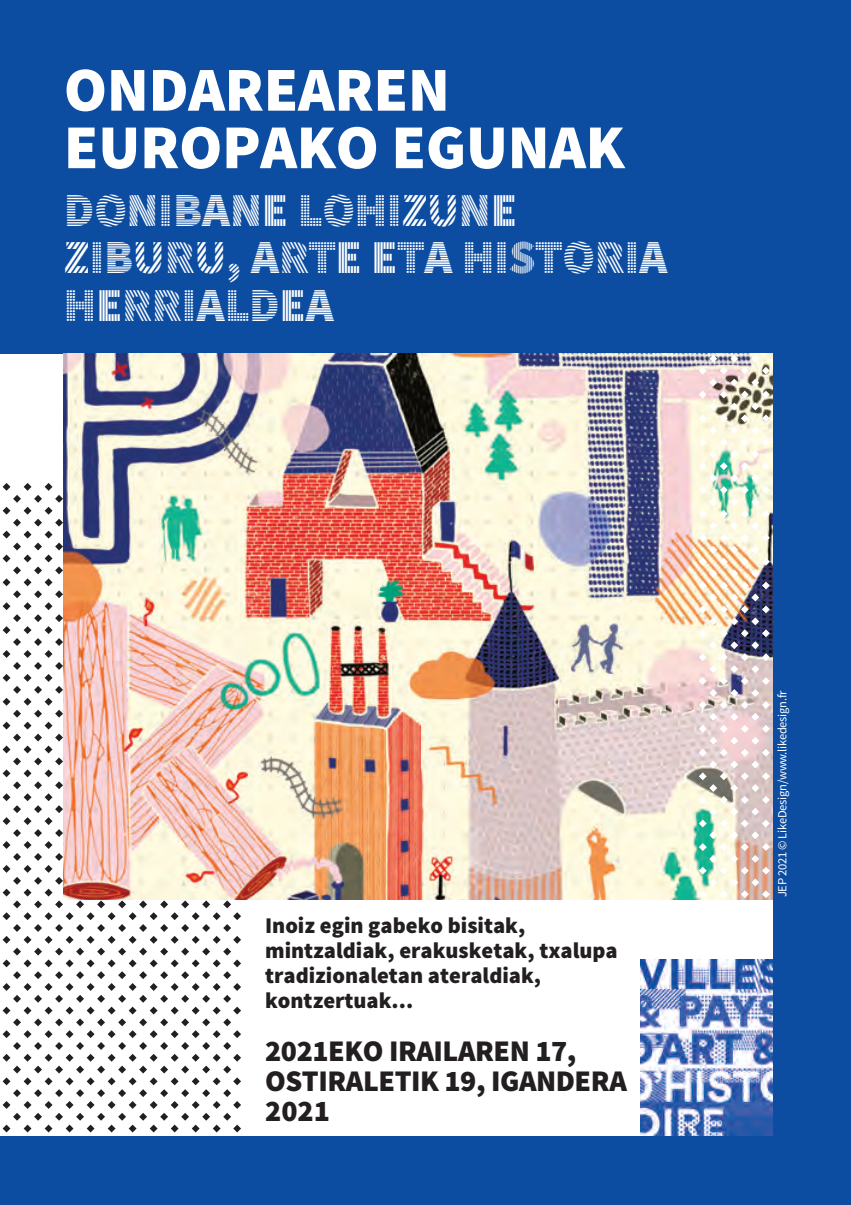
<style>
.page{position:relative;width:851px;height:1205px;background:#fff}
.page>*{position:absolute;margin:0;border:0;box-sizing:border-box;transform-origin:0 0}
.t1{font:900 62.5px/57.5px "Source Sans Pro";letter-spacing:-.005em;color:#fff}
.t2{font:47.5px/47.5px "Source Sans Pro DISPLAY";letter-spacing:-.005em;color:#fff}
.t3{font:900 30px/30px "Source Sans Pro";letter-spacing:-.015em;color:#231f20}
.t4{font:900 22.5px/25px "Source Sans Pro";color:#231f20}
.t5{font:12.5px "Source Sans Pro";letter-spacing:-.02em;color:#fff}
</style>
<div class="page">
<svg style="left:3px;top:483px;width:238px;height:650px"></svg>
<img style="left:640px;top:960px;width:133px;height:176px">
<div style="left:0;top:0;width:850px;height:354px;background:#0d4da1"></div>
<img style="left:64px;top:354px;width:708px;height:545px">
<img style="left:698px;top:355px;width:75px;height:543px">
<div style="left:773px;top:354px;width:77px;height:851px;background:#0d4da1"></div>
<div style="left:0;top:1136px;width:780px;height:69px;background:#0d4da1"></div>
<h1 class="t1" style="left:64px;top:66px;width:562px">ONDAREAREN<br>EUROPAKO EGUNAK</h1>
<h2 class="t2" style="left:64px;top:186px;width:605px">DONIBANE LOHIZUNE<br>ZIBURU, ARTE ETA HISTORIA<br>HERRIALDEA</h2>
<p class="t4" style="left:265px;top:914px;width:354px">Inoiz egin gabeko bisitak, mintzaldiak, erakusketak, txalupa tradizionaletan ateraldiak, kontzertuak...</p>
<h3 class="t3" style="left:265px;top:1038px;width:363px">2021EKO IRAILAREN 17,<br>OSTIRALETIK 19, IGANDERA<br>2021</h3>
<p class="t5" style="left:777px;top:897px;width:208px;rotate:-90deg">JEP 2021 © LikeDesign/www.likedesign.fr</p>
</div>
